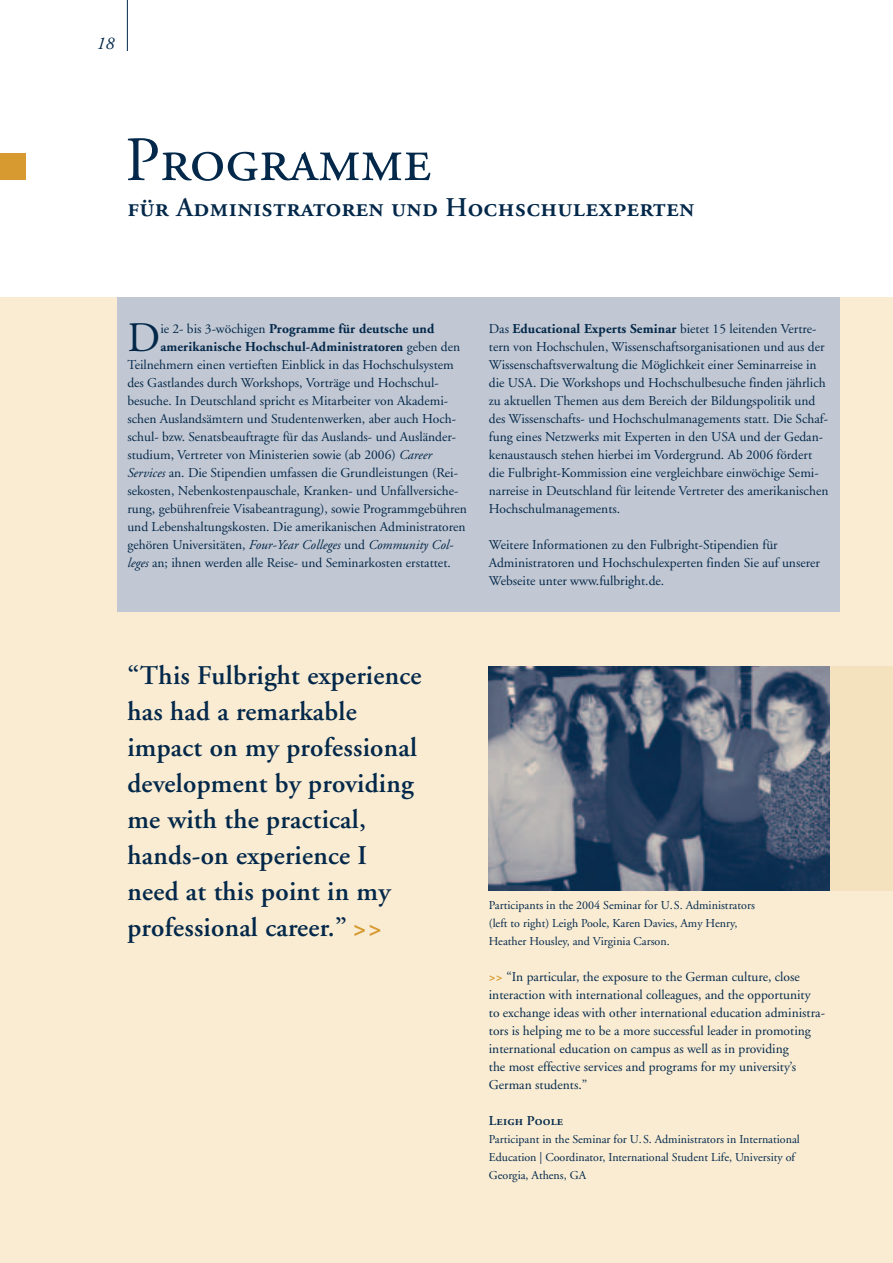
<style>
.page{position:relative;width:893px;height:1263px;background:#fff}
.page>*{position:absolute;margin:0;border:0;box-sizing:border-box;transform-origin:0 0}
.t1{font:63px "Adobe Garamond Regular SC";color:#03284a}
.t2{font:42px "Adobe Garamond";color:#03284a}
.t3{font:600 27px/36px "Adobe Garamond";letter-spacing:.01em;color:#03284a}
.t4{font:27px "Adobe Garamond Semibold SC";letter-spacing:.01em;color:#03284a}
.t5{font:italic 18px "Adobe Garamond";color:#03284a}
.t6{font:13.5px/18px "Adobe Garamond";color:#03284a}
.t7{font:700 13.5px "Adobe Garamond";letter-spacing:.01em;color:#03284a}
.t8{font:italic 13.5px "Adobe Garamond";color:#03284a}
.t9{font:13.5px "Adobe Garamond Semibold SC";letter-spacing:.01em;color:#03284a}
.t10{font:12px/18px "Adobe Garamond";color:#03284a}
.s1{font-weight:400}
.s2{font-style:italic}
.s3{font-style:normal}
.s4{font-weight:700}
.s5{font-weight:700;color:#d79a30}
</style>
<div class="page">
<div style="left:0;top:297px;width:892px;height:966px;background:#f9ecd3"></div>
<div style="left:0;top:153px;width:25px;height:27px;background:#d79a30"></div>
<hr style="left:127px;top:0;width:1px;height:51px;background:#03284a">
<div style="left:117px;top:297px;width:723px;height:315px;background:#c2c8d3"></div>
<div style="left:829px;top:666px;width:63px;height:225px;background:#f4e1be"></div>
<img style="left:489px;top:666px;width:340px;height:225px">
<h3 class="t5" style="left:97px;top:36px;width:19px">18</h3>
<h1 class="t1" style="left:125px;top:135px;width:308px">Programme</h1>
<h3 class="t4" style="left:127px;top:197px;width:569px">für Administratoren und Hochschulexperten</h3>
<h2 class="t2" style="left:127px;top:321px;width:34px">D</h2>
<p class="t7" style="left:160px;top:323px;width:275px"><span class="s1">ie 2- bis 3-wöchigen</span> Programme für deutsche und</p>
<p class="t7" style="left:160px;top:341px;width:301px">amerikanische Hochschul-Administratoren <span class="s1">geben den</span></p>
<p class="t6" style="left:127px;top:357px;width:328px">Teilnehmern einen vertieften Einblick in das Hochschulsystem</p>
<p class="t6" style="left:127px;top:375px;width:313px">des Gastlandes durch Workshops, Vorträge und Hochschul-</p>
<p class="t6" style="left:127px;top:393px;width:322px">besuche. In Deutschland spricht es Mitarbeiter von Akademi-</p>
<p class="t6" style="left:127px;top:411px;width:330px">schen Auslandsämtern und Studentenwerken, aber auch Hoch-</p>
<p class="t6" style="left:127px;top:429px;width:330px">schul- bzw. Senatsbeauftragte für das Auslands- und Ausländer-</p>
<p class="t6" style="left:127px;top:447px;width:306px">studium, Vertreter von Ministerien sowie (ab 2006) <span class="s2">Career</span></p>
<p class="t6" style="left:127px;top:465px;width:332px"><span class="s2">Services</span> an. Die Stipendien umfassen die Grundleistungen (Rei-</p>
<p class="t6" style="left:127px;top:483px;width:333px">sekosten, Nebenkostenpauschale, Kranken- und Unfallversiche-</p>
<p class="t6" style="left:127px;top:501px;width:341px">rung, gebührenfreie Visabeantragung), sowie Programmgebühren</p>
<p class="t6" style="left:127px;top:519px;width:340px">und Lebenshaltungskosten. Die amerikanischen Administratoren</p>
<p class="t8" style="left:127px;top:539px;width:328px"><span class="s3">gehören Universitäten,</span> Four-Year Colleges <span class="s3">und</span> Community Col-</p>
<p class="t6" style="left:127px;top:555px;width:325px"><span class="s2">leges</span> an; ihnen werden alle Reise- und Seminarkosten erstattet.</p>
<p class="t6" style="left:489px;top:321px;width:341px">Das <span class="s4">Educational Experts Seminar</span> bietet 15 leitenden Vertre&shy;tern von Hochschulen, Wissenschaftsorganisationen und aus der Wissenschaftsverwaltung die Möglichkeit einer Seminarreise in die USA. Die Workshops und Hochschulbesuche finden jährlich zu aktuellen Themen aus dem Bereich der Bildungspolitik und des Wissenschafts- und Hochschulmanagements statt. Die Schaf&shy;fung eines Netzwerks mit Experten in den USA und der Gedan&shy;kenaustausch stehen hierbei im Vordergrund. Ab 2006 fördert die Fulbright-Kommission eine vergleichbare einwöchige Semi&shy;narreise in Deutschland für leitende Vertreter des amerikanischen Hochschulmanagements.</p>
<p class="t6" style="left:489px;top:537px;width:333px">Weitere Informationen zu den Fulbright-Stipendien für<br>Administratoren und Hochschulexperten finden Sie auf unserer<br>Webseite unter www.fulbright.de.</p>
<h3 class="t3" style="left:127px;top:660px;width:296px">“This Fulbright experience has had a remarkable impact on my professional development by providing me with the practical, hands-on experience I need at this point in my professional career.” <span class="s5">&gt;&gt;</span></h3>
<p class="t10" style="left:489px;top:897px;width:267px">Participants in the 2004 Seminar for U.S. Administrators (left to right) Leigh Poole, Karen Davies, Amy Henry,<br>Heather Housley, and Virginia Carson.</p>
<p class="t6" style="left:489px;top:969px;width:338px"><span class="s5">&gt;&gt;</span> “In particular, the exposure to the German culture, close interaction with international colleagues, and the opportunity<br>to exchange ideas with other international education administra&shy;tors is helping me to be a more successful leader in promoting international education on campus as well as in providing<br>the most effective services and programs for my university’s German students.”</p>
<p class="t9" style="left:489px;top:1115px;width:76px">Leigh Poole</p>
<p class="t10" style="left:489px;top:1131px;width:312px">Participant in the Seminar for U.S. Administrators in International<br>Education | Coordinator, International Student Life, University of<br>Georgia, Athens, GA</p>
</div>
